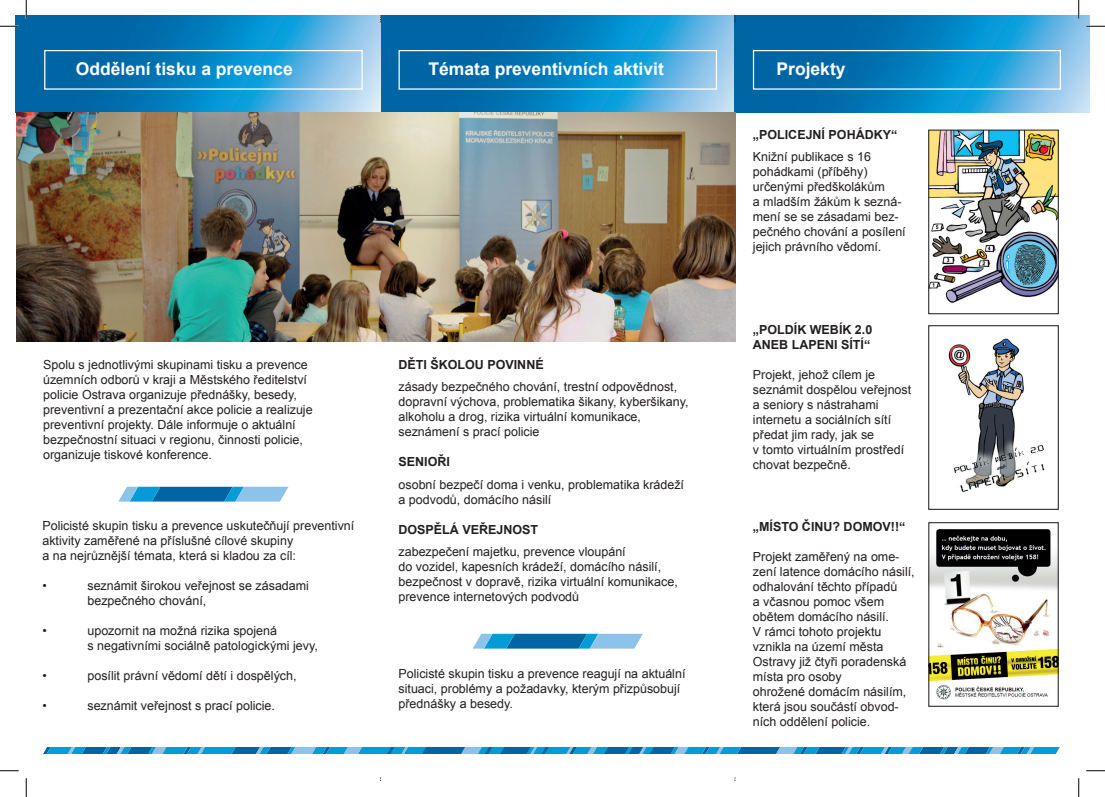
<style>
.page{position:relative;width:1105px;height:797px;background:#fff}
.page>*{position:absolute;margin:0;border:0;box-sizing:border-box;transform-origin:0 0}
.t1{font:700 17.5px "Arial";color:#fff}
.t2{font:12.5px/15px "Arial";color:#231f20}
.t3{font:700 12.5px/15px "Arial";color:#231f20}
</style>
<div class="page">
<img style="left:948px;top:338px;width:97px;height:154px">
<div style="left:928px;top:325px;width:131px;height:185px;border:1px solid #231f20"></div>
<img style="left:930px;top:132px;width:127px;height:171px">
<div style="left:928px;top:130px;width:131px;height:184px;border:1px solid #231f20"></div>
<svg style="left:119px;top:487px;width:169px;height:14px;background:#3b95c9"></svg>
<svg style="left:473px;top:633px;width:170px;height:15px;background:#469bcc"></svg>
<svg style="left:381px;top:16px;width:354px;height:96px;background:#1d88c2"></svg>
<svg style="left:735px;top:16px;width:354px;height:96px;background:#1d88c2"></svg>
<svg style="left:16px;top:16px;width:365px;height:96px;background:#248cc4"></svg>
<div style="left:398px;top:50px;width:319px;height:40px;border:1px solid #fff"></div>
<div style="left:753px;top:50px;width:308px;height:40px;border:1px solid #fff"></div>
<div style="left:44px;top:50px;width:319px;height:40px;border:1px solid #fff"></div>
<svg style="left:43px;top:747px;width:1017px;height:7px;background:#1b8ec8"></svg>
<img style="left:16px;top:112px;width:719px;height:230px">
<img style="left:930px;top:529px;width:127px;height:171px">
<div style="left:928px;top:522px;width:131px;height:184px;border:1px solid #231f20"></div>
<svg style="left:0;top:25px;width:19px;height:2px"></svg>
<svg style="left:1086px;top:25px;width:19px;height:2px"></svg>
<svg style="left:0;top:770px;width:19px;height:1px"></svg>
<svg style="left:1086px;top:770px;width:19px;height:1px"></svg>
<svg style="left:25px;top:0;width:2px;height:19px"></svg>
<svg style="left:25px;top:778px;width:2px;height:19px"></svg>
<svg style="left:1078px;top:0;width:1px;height:19px"></svg>
<svg style="left:1078px;top:778px;width:1px;height:19px"></svg>
<h1 class="t1" style="left:76px;top:57px;width:218px">Oddělení tisku a prevence</h1>
<h1 class="t1" style="left:428px;top:57px;width:237px">Témata preventivních aktivit</h1>
<h1 class="t1" style="left:776px;top:57px;width:71px">Projekty</h1>
<p class="t2" style="left:43px;top:357px;width:271px">Spolu s jednotlivými skupinami tisku a prevence územních odborů v kraji a Městského ředitelství policie Ostrava organizuje přednášky, besedy, preventivní a prezentační akce policie a realizuje preventivní projekty. Dále informuje o aktuální bezpečnostní situaci v regionu, činnosti policie, organizuje tiskové konference.</p>
<p class="t3" style="left:398px;top:357px;width:147px">DĚTI ŠKOLOU POVINNÉ</p>
<p class="t2" style="left:398px;top:379px;width:291px">zásady bezpečného chování, trestní odpovědnost, dopravní výchova, problematika šikany, kyberšikany, alkoholu a drog, rizika virtuální komunikace, seznámení s prací policie</p>
<p class="t3" style="left:398px;top:454px;width:53px">SENIOŘI</p>
<p class="t2" style="left:398px;top:477px;width:287px">osobní bezpečí doma i venku, problematika krádeží a podvodů, domácího násilí</p>
<p class="t3" style="left:398px;top:522px;width:141px">DOSPĚLÁ VEŘEJNOST</p>
<p class="t2" style="left:398px;top:544px;width:281px">zabezpečení majetku, prevence vloupání<br>do vozidel, kapesních krádeží, domácího násilí, bezpečnost v dopravě, rizika virtuální komunikace, prevence internetových podvodů</p>
<p class="t2" style="left:42px;top:518px;width:313px">Policisté skupin tisku a prevence uskutečňují preventivní aktivity zaměřené na příslušné cílové skupiny<br>a na nejrůznější témata, která si kladou za cíl:</p>
<p class="t2" style="left:42px;top:578px;width:6px">•</p>
<p class="t2" style="left:87px;top:578px;width:223px">seznámit širokou veřejnost se zásadami bezpečného chování,</p>
<p class="t2" style="left:42px;top:623px;width:6px">•</p>
<p class="t2" style="left:87px;top:623px;width:232px">upozornit na možná rizika spojená<br>s negativními sociálně patologickými jevy,</p>
<p class="t2" style="left:42px;top:668px;width:6px">•</p>
<p class="t2" style="left:87px;top:668px;width:211px">posílit právní vědomí dětí i dospělých,</p>
<p class="t2" style="left:42px;top:698px;width:6px">•</p>
<p class="t2" style="left:87px;top:698px;width:189px">seznámit veřejnost s prací policie.</p>
<p class="t2" style="left:398px;top:665px;width:288px">Policisté skupin tisku a prevence reagují na aktuální situaci, problémy a požadavky, kterým přizpůsobují přednášky a besedy.</p>
<p class="t3" style="left:753px;top:127px;width:146px">„POLICEJNÍ POHÁDKY“</p>
<p class="t2" style="left:753px;top:149px;width:154px">Knižní publikace s 16 pohádkami (příběhy) určenými předškolákům<br>a mladším žákům k sezná&shy;mení se se zásadami bez&shy;pečného chování a posílení jejich právního vědomí.</p>
<p class="t3" style="left:753px;top:323px;width:121px">„POLDÍK WEBÍK 2.0<br>ANEB LAPENI SÍTÍ“</p>
<p class="t2" style="left:753px;top:367px;width:160px">Projekt, jehož cílem je seznámit dospělou veřejnost a seniory s nástrahami internetu a sociálních sítí předat jim rady, jak se<br>v tomto virtuálním prostředí chovat bezpečně.</p>
<p class="t3" style="left:753px;top:519px;width:154px">„MÍSTO ČINU? DOMOV!!“</p>
<p class="t2" style="left:753px;top:549px;width:163px">Projekt zaměřený na ome&shy;zení latence domácího násilí, odhalování těchto případů<br>a včasnou pomoc všem obětem domácího násilí.<br>V rámci tohoto projektu vznikla na území města<br>Ostravy již čtyři poradenská místa pro osoby<br>ohrožené domácím násilím, která jsou součástí obvod&shy;ních oddělení policie.</p>
</div>
